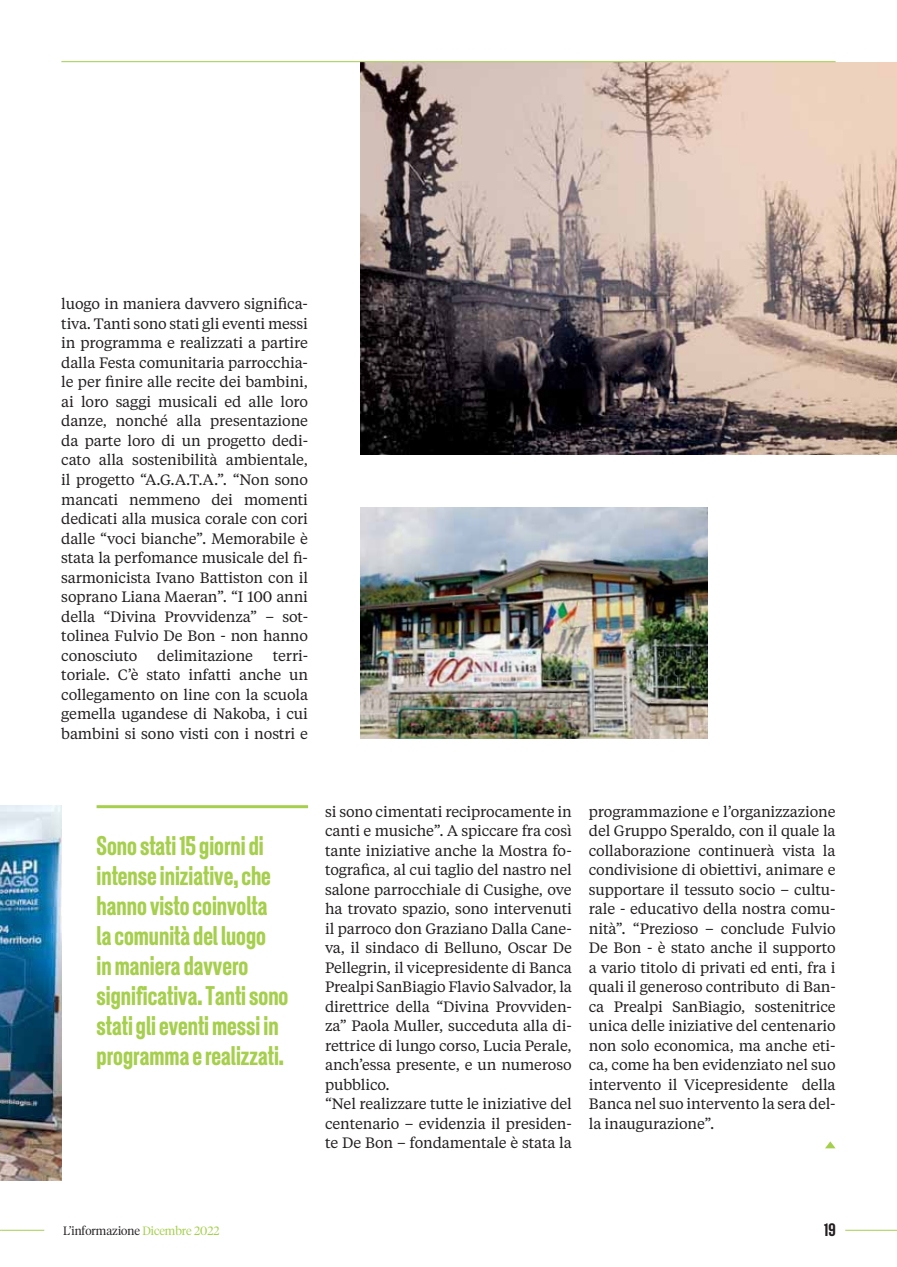
<style>
.page{position:relative;width:897px;height:1267px;background:#fff}
.page>*{position:absolute;margin:0;border:0;box-sizing:border-box;transform-origin:0 0}
.t1{font:500 27px/30px "New Grotesk Square FOUR";color:#a5cf4c}
.t2{font:500 18px "New Grotesk Square FOUR";color:#231f20}
.t3{font:15px/19.5px "Tiempos Text";letter-spacing:-.01em;color:#231f20;text-align:justify}
.t4{font:300 12px "Tiempos Headline";color:#231f20}
.s1{color:#a5cf4c}
</style>
<div class="page">
<img style="left:360px;top:62px;width:536px;height:393px">
<img style="left:360px;top:507px;width:347px;height:231px">
<img style="left:0;top:805px;width:61px;height:375px">
<svg style="left:825px;top:1141px;width:10px;height:7px"></svg>
<hr style="left:97px;top:805px;width:211px;height:3px;background:#a5cf4c">
<hr style="left:845px;top:1229px;width:51px;height:1px;background:#a5cf4c">
<hr style="left:61px;top:61px;width:774px;height:1px;background:#a5cf4c">
<hr style="left:2px;top:1229px;width:42px;height:1px;background:#a5cf4c">
<p class="t3" style="left:61px;top:295px;width:248px">luogo in maniera davvero significa&shy;tiva. Tanti sono stati gli eventi messi in programma e realizzati a partire dalla Festa comunitaria parrocchia&shy;le per finire alle recite dei bambini, ai loro saggi musicali ed alle loro danze, nonché alla presentazione da parte loro di un progetto dedi&shy;cato alla sostenibilità ambientale, il progetto “A.G.A.T.A.”. “Non sono mancati nemmeno dei momenti dedicati alla musica corale con cori dalle “voci bianche”. Memorabile è stata la perfomance musicale del fi&shy;sarmonicista Ivano Battiston con il soprano Liana Maeran”. “I 100 anni della “Divina Provvidenza” – sot&shy;tolinea Fulvio De Bon - non hanno conosciuto</p>
<p class="t3" style="left:157px;top:646px;width:97px">delimitazione</p>
<p class="t3" style="left:61px;top:646px;width:248px;text-indent:211px">terri&shy;toriale. C’è stato infatti anche un collegamento on line con la scuola gemella ugandese di Nakoba, i cui bambini si sono visti con i nostri e</p>
<h1 class="t1" style="left:97px;top:834px;width:193px">Sono stati 15 giorni di intense iniziative, che hanno visto coinvolta la comunità del luogo<br>in maniera davvero significativa. Tanti sono stati gli eventi messi in programma e realizzati.</h1>
<p class="t3" style="left:325px;top:802px;width:248px;text-align:left">si sono cimentati reciprocamente in canti e musiche”. A spiccare fra così tante iniziative anche la Mostra fo&shy;tografica, al cui taglio del nastro nel salone parrocchiale di Cusighe, ove ha trovato spazio, sono intervenuti il parroco don Graziano Dalla Cane&shy;va, il sindaco di Belluno, Oscar De Pellegrin, il vicepresidente di Banca Prealpi SanBiagio Flavio Salvador, la direttrice della “Divina Provviden&shy;za” Paola Muller, succeduta alla di&shy;rettrice di lungo corso, Lucia Perale, anch’essa presente, e un numeroso pubblico.<br>“Nel realizzare tutte le iniziative del centenario – evidenzia il presiden&shy;te De Bon – fondamentale è stata la</p>
<p class="t3" style="left:588px;top:802px;width:248px">programmazione e l’organizzazione del Gruppo Speraldo, con il quale la collaborazione continuerà vista la condivisione di obiettivi, animare e supportare il tessuto socio – cultu&shy;rale - educativo della nostra comu&shy;nità”. “Prezioso – conclude Fulvio De Bon - è stato anche il supporto a vario titolo di privati ed enti, fra i quali il generoso contributo di Ban&shy;ca Prealpi SanBiagio, sostenitrice unica delle iniziative del centenario non solo economica, ma anche eti&shy;ca, come ha ben evidenziato nel suo intervento il Vicepresidente della Banca nel suo intervento la sera del&shy;la inaugurazione”.</p>
<p class="t4" style="left:63px;top:1225px;width:158px">L’informazione <span class="s1">Dicembre 2022</span></p>
<p class="t2" style="left:824px;top:1222px;width:13px">19</p>
</div>
